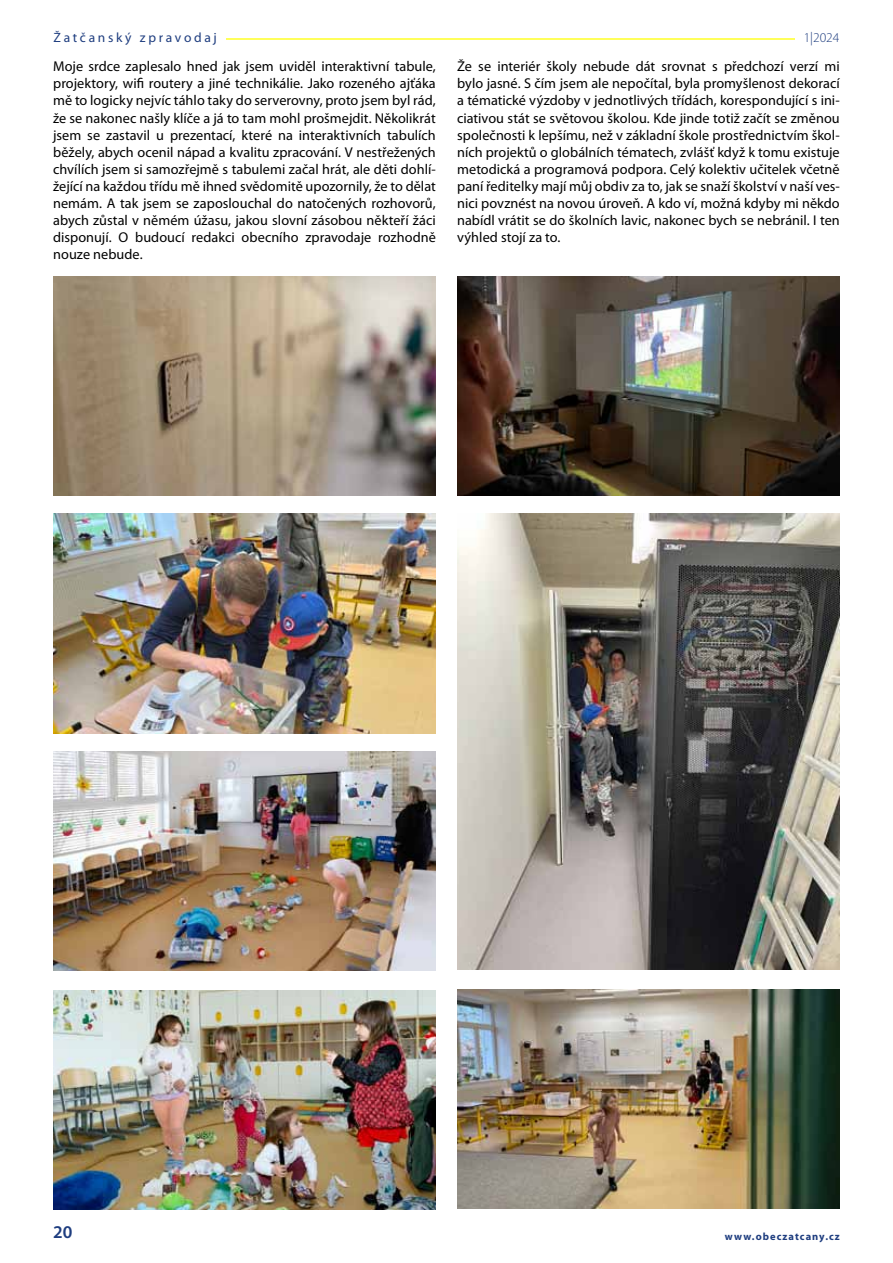
<style>
.page{position:relative;width:893px;height:1263px;background:#fff}
.page>*{position:absolute;margin:0;border:0;box-sizing:border-box;transform-origin:0 0}
.t1{font:600 18px "Myriad Pro";color:#1e3d7f}
.t2{font:14.25px/17.1px "Myriad Pro";color:#000;text-align:justify}
.t3{font:13.5px "Myriad Pro";letter-spacing:.2em;color:#1e3d7f}
.t4{font:300 13.5px "Myriad Pro";color:#1e3d7f}
.t5{font:700 10.5px "Myriad Pro";letter-spacing:.1em;color:#1e3d7f}
</style>
<div class="page">
<svg style="left:226px;top:38px;width:569px;height:1px"></svg>
<img style="left:53px;top:276px;width:383px;height:220px">
<img style="left:457px;top:276px;width:383px;height:220px">
<img style="left:53px;top:514px;width:383px;height:219px">
<img style="left:457px;top:514px;width:383px;height:456px">
<img style="left:53px;top:751px;width:383px;height:220px">
<img style="left:53px;top:990px;width:383px;height:220px">
<img style="left:457px;top:989px;width:383px;height:219px">
<p class="t3" style="left:54px;top:29px;width:165px">Žatčanský zpravodaj</p>
<p class="t4" style="left:804px;top:30px;width:37px">1|2024</p>
<p class="t2" style="left:53px;top:58px;width:384px">Moje srdce zaplesalo hned jak jsem uviděl interaktivní tabule, projektory, wifi routery a jiné technikálie. Jako rozeného ajťáka mě to logicky nejvíc táhlo taky do serverovny, proto jsem byl rád, že se nakonec našly klíče a já to tam mohl prošmejdit. Několikrát jsem se zastavil u prezentací, které na interaktivních tabulích běžely, abych ocenil nápad a kvalitu zpracování. V nestřežených chvílích jsem si samozřejmě s tabulemi začal hrát, ale děti dohlí&shy;žející na každou třídu mě ihned svědomitě upozornily, že to dělat nemám. A tak jsem se zaposlouchal do natočených rozhovorů, abych zůstal v němém úžasu, jakou slovní zásobou někteří žáci disponují. O budoucí redakci obecního zpravodaje rozhodně nouze nebude.</p>
<p class="t2" style="left:457px;top:58px;width:384px">Že se interiér školy nebude dát srovnat s předchozí verzí mi bylo jasné. S čím jsem ale nepočítal, byla promyšlenost dekorací a tématické výzdoby v jednotlivých třídách, korespondující s ini&shy;ciativou stát se světovou školou. Kde jinde totiž začít se změnou společnosti k lepšímu, než v základní škole prostřednictvím škol&shy;ních projektů o globálních tématech, zvlášť když k tomu existuje metodická a programová podpora. Celý kolektiv učitelek včetně paní ředitelky mají můj obdiv za to, jak se snaží školství v naší ves&shy;nici povznést na novou úroveň. A kdo ví, možná kdyby mi někdo nabídl vrátit se do školních lavic, nakonec bych se nebránil. I ten výhled stojí za to.</p>
<p class="t1" style="left:53px;top:1221px;width:21px">20</p>
<p class="t5" style="left:725px;top:1230px;width:116px">www.obeczatcany.cz</p>
</div>
